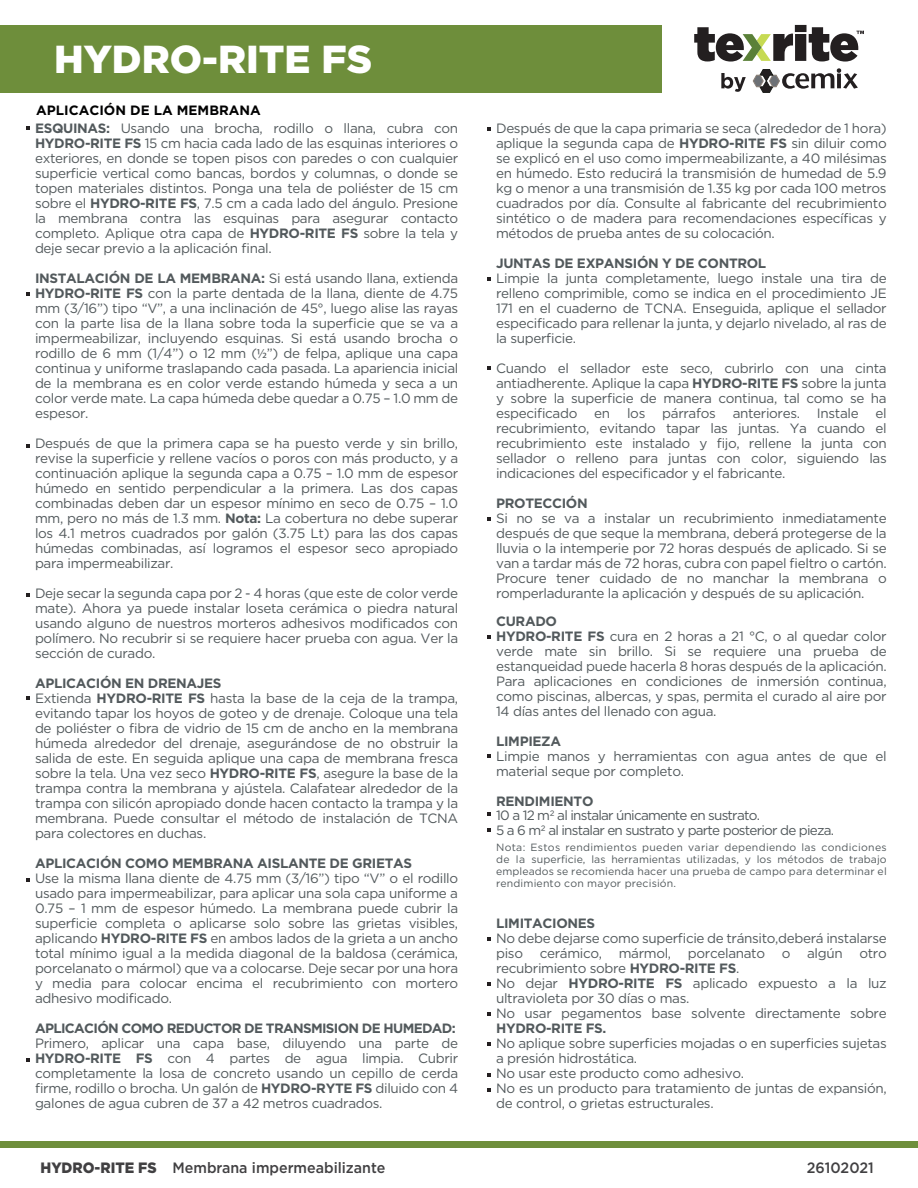
<style>
.page{position:relative;width:918px;height:1188px;background:#fff}
.page>*{position:absolute;margin:0;border:0;box-sizing:border-box;transform-origin:0 0}
.t1{font:900 39px "Gotham";color:#fff}
.t2{font:500 15px "Gotham";color:#414042;scale:.95 1}
.t3{font:13.5px/15px "Gotham";letter-spacing:-.025em;color:#52595c;text-align:justify}
.t4{font:700 13.5px "Gotham";letter-spacing:-.025em;color:#52595c}
.t5{font:13.5px/15px "Gotham";letter-spacing:-.055em;color:#52595c}
.t6{font:700 13.5px "Gotham";letter-spacing:-.05em;color:#52595c}
.t7{font:10.5px/12px "Gotham";letter-spacing:.015em;color:#52595c;text-align:justify}
.s1{font-weight:700;color:#000001}
.s2{font-weight:700}
.s3{font-family:"Myriad Pro"}
.s4{font-weight:900}
</style>
<div class="page">
<svg style="left:26px;top:126px;width:4px;height:3px"></svg>
<svg style="left:26px;top:292px;width:4px;height:4px"></svg>
<svg style="left:26px;top:444px;width:4px;height:3px"></svg>
<svg style="left:26px;top:593px;width:4px;height:3px"></svg>
<svg style="left:26px;top:696px;width:4px;height:4px"></svg>
<svg style="left:26px;top:878px;width:4px;height:3px"></svg>
<svg style="left:26px;top:1058px;width:4px;height:3px"></svg>
<svg style="left:487px;top:127px;width:3px;height:4px"></svg>
<svg style="left:487px;top:277px;width:3px;height:4px"></svg>
<svg style="left:487px;top:366px;width:3px;height:4px"></svg>
<svg style="left:487px;top:517px;width:3px;height:4px"></svg>
<svg style="left:487px;top:754px;width:3px;height:4px"></svg>
<svg style="left:487px;top:828px;width:3px;height:4px"></svg>
<svg style="left:487px;top:937px;width:3px;height:4px"></svg>
<svg style="left:487px;top:982px;width:3px;height:4px"></svg>
<svg style="left:487px;top:1012px;width:3px;height:4px"></svg>
<svg style="left:487px;top:1042px;width:3px;height:4px"></svg>
<div style="left:0;top:25px;width:662px;height:67px;background:#6e8e3b"></div>
<svg style="left:694px;top:25px;width:170px;height:37px"></svg>
<svg style="left:753px;top:68px;width:105px;height:24px"></svg>
<svg style="left:721px;top:73px;width:25px;height:19px"></svg>
<div style="left:0;top:1141px;width:918px;height:7px;background:#6e8e3b"></div>
<h1 class="t1" style="left:54px;top:32px;width:320px">HYDRO-RITE FS</h1>
<p class="t3" style="left:35px;top:101px;width:425px;line-height:18px"><span class="s1">APLICACIÓN DE LA MEMBRANA<br></span><span class="s2">ESQUINAS:</span> Usando una brocha, rodillo o llana, cubra con</p>
<p class="t3" style="left:35px;top:136px;width:425px"><span class="s2">HYDRO-RITE FS</span> 15 cm hacia cada lado de las esquinas interiores o exteriores, en donde se topen pisos con paredes o con cualquier superficie vertical como bancas, bordos y columnas, o donde se topen materiales distintos. Ponga una tela de poliéster de 15 cm sobre el <span class="s2">HYDRO-RITE FS</span>, 7.5 cm a cada lado del ángulo. Presione la membrana contra las esquinas para asegurar contacto completo. Aplique otra capa de <span class="s2">HYDRO-RITE FS</span> sobre la tela y deje secar previo a la aplicación final.</p>
<p class="t3" style="left:35px;top:271px;width:425px"><span class="s2">INSTALACIÓN DE LA MEMBRANA:</span> Si está usando llana, extienda <span class="s2">HYDRO-RITE FS</span> con la parte dentada de la llana, diente de 4.75 mm (3/16”) tipo “V”, a una inclinación de 45°, luego alise las rayas con la parte lisa de la llana sobre toda la superficie que se va a impermeabilizar, incluyendo esquinas. Si está usando brocha o rodillo de 6 mm (1/4”) o 12 mm (<span class="s3">½</span>”) de felpa, aplique una capa continua y uniforme traslapando cada pasada. La apariencia inicial de la membrana es en color verde estando húmeda y seca a un color verde mate. La capa húmeda debe quedar a 0.75 – 1.0 mm de espesor.</p>
<p class="t3" style="left:35px;top:436px;width:425px">Después de que la primera capa se ha puesto verde y sin brillo, revise la superficie y rellene vacíos o poros con más producto, y a continuación aplique la segunda capa a 0.75 – 1.0 mm de espesor húmedo en sentido perpendicular a la primera. Las dos capas combinadas deben dar un espesor mínimo en seco de 0.75 – 1.0 mm, pero no más de 1.3 mm. <span class="s2">Nota:</span> La cobertura no debe superar los 4.1 metros cuadrados por galón (3.75 Lt) para las dos capas húmedas combinadas, así logramos el espesor seco apropiado para impermeabilizar.</p>
<p class="t3" style="left:35px;top:586px;width:425px">Deje secar la segunda capa por 2 - 4 horas (que este de color verde mate). Ahora ya puede instalar loseta cerámica o piedra natural usando alguno de nuestros morteros adhesivos modificados con polímero. No recubrir si se requiere hacer prueba con agua. Ver la sección de curado.</p>
<p class="t3" style="left:35px;top:676px;width:425px;text-align:left"><span class="s2">APLICACIÓN EN DRENAJES<br></span>Extienda <span class="s2">HYDRO-RITE FS</span> hasta la base de la ceja de la trampa, evitando tapar los hoyos de goteo y de drenaje. Coloque una tela de poliéster o fibra de vidrio de 15 cm de ancho en la membrana húmeda alrededor del drenaje, asegurándose de no obstruir la salida de este. En seguida aplique una capa de membrana fresca sobre la tela. Una vez seco <span class="s2">HYDRO-RITE FS</span>, asegure la base de la trampa contra la membrana y ajústela. Calafatear alrededor de la trampa con silicón apropiado donde hacen contacto la trampa y la membrana. Puede consultar el método de instalación de TCNA para colectores en duchas.</p>
<p class="t4" style="left:35px;top:855px;width:379px">APLICACIÓN COMO MEMBRANA AISLANTE DE GRIETAS</p>
<p class="t3" style="left:35px;top:871px;width:425px">Use la misma llana diente de 4.75 mm (3/16”) tipo “V” o el rodillo usado para impermeabilizar, para aplicar una sola capa uniforme a 0.75 – 1 mm de espesor húmedo. La membrana puede cubrir la superficie completa o aplicarse solo sobre las grietas visibles, aplicando <span class="s2">HYDRO-RITE FS</span> en ambos lados de la grieta a un ancho total mínimo igual a la medida diagonal de la baldosa (cerámica, porcelanato o mármol) que va a colocarse. Deje secar por una hora y media para colocar encima el recubrimiento con mortero adhesivo modificado.</p>
<p class="t6" style="left:35px;top:1020px;width:422px">APLICACIÓN COMO REDUCTOR DE TRANSMISION DE HUMEDAD:</p>
<p class="t3" style="left:35px;top:1036px;width:425px">Primero, aplicar una capa base, diluyendo una parte de <span class="s2">HYDRO-RITE FS</span> con 4 partes de agua limpia. Cubrir completamente la losa de concreto usando un cepillo de cerda firme, rodillo o brocha. Un galón de <span class="s2">HYDRO-RYTE FS</span> diluido con 4 galones de agua cubren de 37 a 42 metros cuadrados.</p>
<p class="t3" style="left:496px;top:120px;width:392px">Después de que la capa primaria se seca (alrededor de 1 hora) aplique la segunda capa de <span class="s2">HYDRO-RITE FS</span> sin diluir como se explicó en el uso como impermeabilizante, a 40 milésimas en húmedo. Esto reducirá la transmisión de humedad de 5.9 kg o menor a una transmisión de 1.35 kg por cada 100 metros cuadrados por día. Consulte al fabricante del recubrimiento sintético o de madera para recomendaciones específicas y métodos de prueba antes de su colocación.</p>
<p class="t4" style="left:496px;top:254px;width:272px">JUNTAS DE EXPANSIÓN Y DE CONTROL</p>
<p class="t3" style="left:496px;top:270px;width:392px">Limpie la junta completamente, luego instale una tira de relleno comprimible, como se indica en el procedimiento JE 171 en el cuaderno de TCNA. Enseguida, aplique el sellador especificado para rellenar la junta, y dejarlo nivelado, al ras de la superficie.</p>
<p class="t3" style="left:496px;top:360px;width:392px">Cuando el sellador este seco, cubrirlo con una cinta antiadherente. Aplique la capa <span class="s2">HYDRO-RITE FS</span> sobre la junta y sobre la superficie de manera continua, tal como se ha especificado en los párrafos anteriores. Instale el recubrimiento, evitando tapar las juntas. Ya cuando el recubrimiento este instalado y fijo, rellene la junta con sellador o relleno para juntas con color, siguiendo las indicaciones del especificador y el fabricante.</p>
<p class="t4" style="left:496px;top:494px;width:93px">PROTECCIÓN</p>
<p class="t3" style="left:496px;top:510px;width:392px">Si no se va a instalar un recubrimiento inmediatamente después de que seque la membrana, deberá protegerse de la lluvia o la intemperie por 72 horas después de aplicado. Si se van a tardar más de 72 horas, cubra con papel fieltro o cartón.<br>Procure tener cuidado de no manchar la membrana o romperladurante la aplicación y después de su aplicación.</p>
<p class="t3" style="left:496px;top:614px;width:392px;text-align:left"><span class="s2">CURADO<br>HYDRO-RITE FS</span> cura en 2 horas a 21 °C, o al quedar color verde mate sin brillo. Si se requiere una prueba de estanqueidad puede hacerla 8 horas después de la aplicación.<br>Para aplicaciones en condiciones de inmersión continua, como piscinas, albercas, y spas, permita el curado al aire por 14 días antes del llenado con agua.</p>
<p class="t4" style="left:496px;top:732px;width:67px">LIMPIEZA</p>
<p class="t3" style="left:496px;top:749px;width:392px">Limpie manos y herramientas con agua antes de que el material seque por completo.</p>
<p class="t4" style="left:496px;top:792px;width:99px">RENDIMIENTO</p>
<p class="t5" style="left:496px;top:807px;width:340px">10 a 12 m2 al instalar únicamente en sustrato.<br>5 a 6 m2 al instalar en sustrato y parte posterior de pieza.</p>
<p class="t7" style="left:496px;top:841px;width:392px">Nota: Estos rendimientos pueden variar dependiendo las condiciones de la superficie, las herramientas utilizadas, y los métodos de trabajo empleados se recomienda hacer una prueba de campo para determinar el rendimiento con mayor precisión.</p>
<p class="t4" style="left:496px;top:914px;width:101px">LIMITACIONES</p>
<p class="t3" style="left:496px;top:930px;width:392px;text-align:left">No debe dejarse como superficie de tránsito,deberá instalarse piso cerámico, mármol, porcelanato o algún otro recubrimiento sobre <span class="s2">HYDRO-RITE FS</span>.<br>No dejar <span class="s2">HYDRO-RITE FS</span> aplicado expuesto a la luz ultravioleta por 30 días o mas.<br>No usar pegamentos base solvente directamente sobre</p>
<p class="t4" style="left:496px;top:1019px;width:112px">HYDRO-RITE FS.</p>
<p class="t3" style="left:496px;top:1035px;width:392px;text-align:left">No aplique sobre superficies mojadas o en superficies sujetas a presión hidrostática.<br>No usar este producto como adhesivo.<br>No es un producto para tratamiento de juntas de expansión, de control, o grietas estructurales.</p>
<p class="t2" style="left:41px;top:1158px;width:365px"><span class="s4">HYDRO-RITE FS</span> Membrana impermeabilizante</p>
<p class="t2" style="left:807px;top:1158px;width:72px">26102021</p>
</div>
